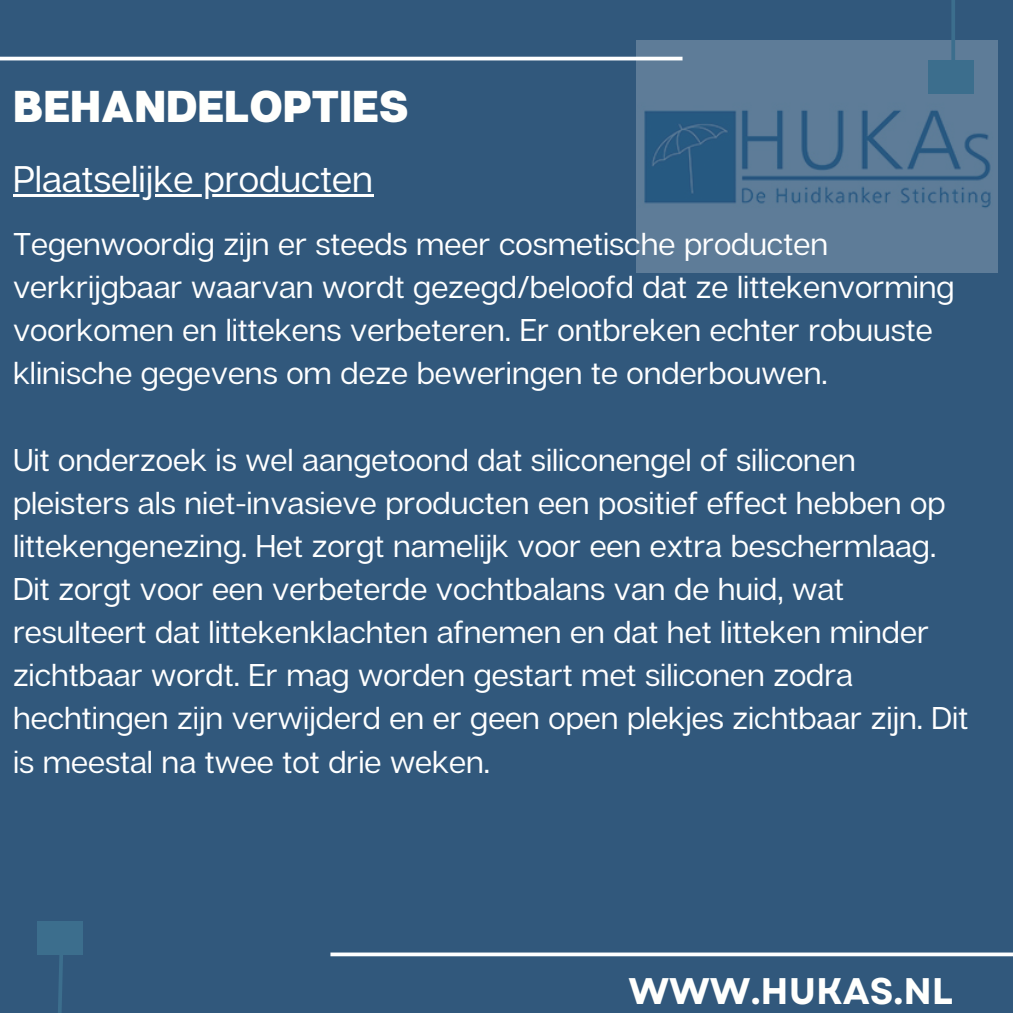
<style>
.page{position:relative;width:1013px;height:1013px;background:#fff}
.page>*{position:absolute;margin:0;border:0;box-sizing:border-box;transform-origin:0 0}
.t1{font:800 44.5px "Articulat CF";color:#fffffd}
.t2{font:37px "Articulat CF";color:#fff}
.t3{font:700 37px "Garet";color:#fffffd}
.t4{font:31.38px/43.1px "Articulat CF";color:#fff}
</style>
<div class="page">
<div style="left:0;top:0;width:1012px;height:1012px;background:#31587c"></div>
<img style="left:637px;top:41px;width:360px;height:231px">
<hr style="left:0;top:57px;width:682px;height:3px;background:#fff">
<svg style="left:330px;top:952px;width:682px;height:4px;background:#e3e8ed"></svg>
<hr style="left:951px;top:0;width:4px;height:60px;background:#3c6e8d">
<svg style="left:56px;top:954px;width:9px;height:58px"></svg>
<div style="left:38px;top:920px;width:45px;height:34px;background:#3c6e8d"></div>
<div style="left:928px;top:60px;width:45px;height:34px;background:#3c6e8d"></div>
<hr style="left:13px;top:194px;width:360px;height:3px;background:#fff">
<h3 class="t1" style="left:13px;top:78px;width:397px">BEHANDELOPTIES</h3>
<p class="t2" style="left:13px;top:156px;width:361px">Plaatselijke producten</p>
<p class="t4" style="left:13px;top:221px;width:943px">Tegenwoordig zijn er steeds meer cosmetische producten verkrijgbaar waarvan wordt gezegd/beloofd dat ze littekenvorming voorkomen en littekens verbeteren. Er ontbreken echter robuuste klinische gegevens om deze beweringen te onderbouwen.</p>
<h1 class="t4" style="left:13px;top:437px;width:956px">Uit onderzoek is wel aangetoond dat siliconengel of siliconen pleisters als niet-invasieve producten een positief effect hebben op littekengenezing. Het zorgt namelijk voor een extra beschermlaag.<br>Dit zorgt voor een verbeterde vochtbalans van de huid, wat resulteert dat littekenklachten afnemen en dat het litteken minder zichtbaar wordt. Er mag worden gestart met siliconen zodra hechtingen zijn verwijderd en er geen open plekjes zichtbaar zijn. Dit is meestal na twee tot drie weken.</h1>
<p class="t3" style="left:628px;top:963px;width:326px">WWW.HUKAS.NL</p>
</div>
